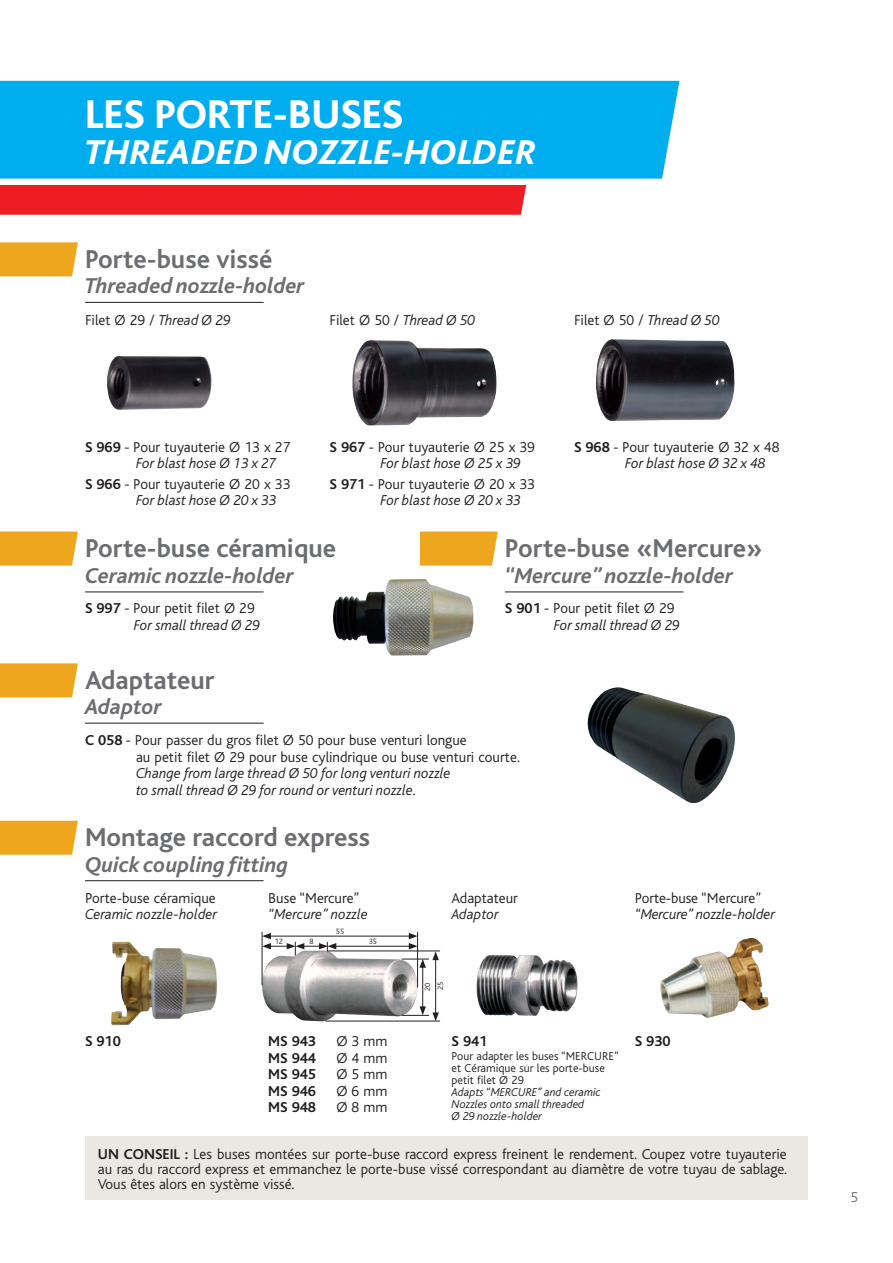
<style>
.page{position:relative;width:893px;height:1263px;background:#fff}
.page>*{position:absolute;margin:0;border:0;box-sizing:border-box;transform-origin:0 0}
.t1{font:800 42px "Bliss";color:#fff}
.t2{font:italic 800 36px "Bliss";color:#fff}
.t3{font:700 27px "Bliss";color:#6c6d70}
.t4{font:italic 700 22.5px "Bliss";color:#6c6d70}
.t5{font:300 15px/16.5px "Bliss";color:#231f20}
.t6{font:italic 300 15px/16.5px "Bliss";color:#231f20}
.t7{font:700 15px "Bliss";color:#231f20}
.t8{font:300 15px "Bliss";color:#6c6d70}
.t9{font:300 12px/12px "Bliss";color:#231f20}
.t10{font:italic 300 12px/12px "Bliss";color:#231f20}
.t11{font:300 8.1px/13px "Bliss";color:#231f20}
.s1{font-style:italic}
.s2{font-weight:700}
.s3{font-weight:700;font-style:normal}
.s4{font-style:normal}
</style>
<div class="page">
<svg style="left:0;top:531px;width:78px;height:35px;background:#efab2d"></svg>
<svg style="left:0;top:663px;width:78px;height:34px;background:#eeaa2a"></svg>
<svg style="left:420px;top:531px;width:78px;height:35px;background:#efab2d"></svg>
<svg style="left:0;top:242px;width:78px;height:34px;background:#eeaa2a"></svg>
<svg style="left:0;top:821px;width:78px;height:34px;background:#eeaa29"></svg>
<div style="left:0;top:81px;width:679px;height:98px;background:#00aeef"></div>
<div style="left:0;top:185px;width:526px;height:30px;background:#ee1d23"></div>
<img style="left:107px;top:356px;width:105px;height:54px">
<img style="left:111px;top:942px;width:106px;height:84px">
<img style="left:352px;top:340px;width:145px;height:85px">
<img style="left:333px;top:579px;width:141px;height:77px">
<img style="left:587px;top:687px;width:148px;height:117px">
<img style="left:596px;top:339px;width:139px;height:82px">
<img style="left:476px;top:954px;width:102px;height:62px">
<img style="left:660px;top:938px;width:109px;height:80px">
<img style="left:262px;top:950px;width:156px;height:71px">
<hr style="left:262px;top:932px;width:1px;height:53px;background:#231f20">
<hr style="left:417px;top:932px;width:1px;height:55px;background:#231f20">
<hr style="left:435px;top:958px;width:1px;height:57px;background:#231f20">
<hr style="left:422px;top:965px;width:1px;height:44px;background:#231f20">
<hr style="left:268px;top:936px;width:143px;height:1px;background:#231f20">
<hr style="left:334px;top:946px;width:77px;height:1px;background:#231f20">
<svg style="left:262px;top:933px;width:74px;height:22px"></svg>
<hr style="left:327px;top:951px;width:113px;height:1px;background:#231f20">
<svg style="left:402px;top:933px;width:37px;height:35px"></svg>
<svg style="left:402px;top:1006px;width:37px;height:15px"></svg>
<hr style="left:325px;top:1021px;width:115px;height:1px;background:#231f20">
<div style="left:85px;top:1136px;width:723px;height:64px;background:#ebe8e4"></div>
<hr style="left:85px;top:302px;width:179px;height:1px;background:#231f20">
<hr style="left:85px;top:592px;width:179px;height:1px;background:#231f20">
<hr style="left:85px;top:723px;width:179px;height:1px;background:#231f20">
<hr style="left:85px;top:880px;width:179px;height:1px;background:#231f20">
<hr style="left:505px;top:592px;width:179px;height:1px;background:#231f20">
<h1 class="t1" style="left:85px;top:92px;width:320px">LES PORTE-BUSES</h1>
<h2 class="t2" style="left:85px;top:133px;width:452px">THREADED NOZZLE-HOLDER</h2>
<h3 class="t3" style="left:85px;top:245px;width:189px">Porte-buse vissé</h3>
<h3 class="t4" style="left:85px;top:274px;width:221px">Threaded nozzle-holder</h3>
<p class="t5" style="left:85px;top:312px;width:147px">Filet Ø 29 / <span class="s1">Thread Ø 29</span></p>
<p class="t5" style="left:330px;top:312px;width:147px">Filet Ø 50 / <span class="s1">Thread Ø 50</span></p>
<p class="t5" style="left:574px;top:312px;width:147px">Filet Ø 50 / <span class="s1">Thread Ø 50</span></p>
<p class="t5" style="left:136px;top:439px;width:156px;text-indent:-51px"><span class="s2">S 969</span> <span class="s1">-</span> Pour tuyauterie Ø 13 x 27<br><span class="s1">For blast hose Ø 13 x 27</span></p>
<p class="t5" style="left:136px;top:476px;width:156px;text-indent:-51px"><span class="s2">S 966</span> <span class="s1">-</span> Pour tuyauterie Ø 20 x 33<br><span class="s1">For blast hose Ø 20 x 33</span></p>
<p class="t5" style="left:381px;top:439px;width:156px;text-indent:-51px"><span class="s2">S 967</span> <span class="s1">-</span> Pour tuyauterie Ø 25 x 39<br><span class="s1">For blast hose Ø 25 x 39</span></p>
<p class="t5" style="left:381px;top:476px;width:156px;text-indent:-51px"><span class="s2">S 971</span> <span class="s1">-</span> Pour tuyauterie Ø 20 x 33<br><span class="s1">For blast hose Ø 20 x 33</span></p>
<p class="t5" style="left:625px;top:439px;width:156px;text-indent:-51px"><span class="s2">S 968</span> <span class="s1">-</span> Pour tuyauterie Ø 32 x 48<br><span class="s1">For blast hose Ø 32 x 48</span></p>
<h3 class="t3" style="left:85px;top:534px;width:253px">Porte-buse céramique</h3>
<h3 class="t4" style="left:85px;top:564px;width:210px">Ceramic nozzle-holder</h3>
<p class="t6" style="left:134px;top:600px;width:128px;text-indent:-49px"><span class="s3">S 997</span> - <span class="s4">Pour petit filet Ø 29<br></span>For small thread Ø 29</p>
<h3 class="t3" style="left:85px;top:666px;width:131px">Adaptateur</h3>
<h3 class="t4" style="left:85px;top:695px;width:78px">Adaptor</h3>
<h3 class="t3" style="left:505px;top:534px;width:259px">Porte-buse «Mercure»</h3>
<h3 class="t4" style="left:505px;top:564px;width:230px">“Mercure” nozzle-holder</h3>
<p class="t6" style="left:554px;top:600px;width:128px;text-indent:-49px"><span class="s3">S 901</span> - <span class="s4">Pour petit filet Ø 29<br></span>For small thread Ø 29</p>
<p class="t5" style="left:136px;top:732px;width:385px;text-indent:-51px"><span class="s2">C 058</span> <span class="s1">-</span> Pour passer du gros filet Ø 50 pour buse venturi longue<br>au petit filet Ø 29 pour buse cylindrique ou buse venturi courte.</p>
<p class="t6" style="left:136px;top:765px;width:316px">Change from large thread Ø 50 for long venturi nozzle to small thread Ø 29 for round or venturi nozzle.</p>
<h3 class="t3" style="left:85px;top:823px;width:287px">Montage raccord express</h3>
<h3 class="t4" style="left:85px;top:853px;width:205px">Quick coupling fitting</h3>
<p class="t5" style="left:85px;top:890px;width:132px">Porte-buse céramique</p>
<p class="t6" style="left:85px;top:906px;width:133px">Ceramic nozzle-holder</p>
<p class="t7" style="left:85px;top:1034px;width:37px">S 910</p>
<p class="t5" style="left:268px;top:890px;width:93px">Buse “Mercure”</p>
<p class="t6" style="left:268px;top:906px;width:101px">“Mercure” nozzle</p>
<p class="t11" style="left:336px;top:925px;width:10px">55</p>
<p class="t11" style="left:275px;top:935px;width:10px">12</p>
<p class="t11" style="left:309px;top:935px;width:6px">8</p>
<p class="t11" style="left:369px;top:935px;width:10px">35</p>
<p class="t7" style="left:268px;top:1034px;width:49px">MS 943</p>
<p class="t5" style="left:336px;top:1033px;width:53px">Ø 3 mm</p>
<p class="t7" style="left:268px;top:1050px;width:49px">MS 944</p>
<p class="t5" style="left:336px;top:1050px;width:53px">Ø 4 mm</p>
<p class="t7" style="left:268px;top:1067px;width:49px">MS 945</p>
<p class="t5" style="left:336px;top:1066px;width:53px">Ø 5 mm</p>
<p class="t7" style="left:268px;top:1083px;width:49px">MS 946</p>
<p class="t5" style="left:336px;top:1083px;width:53px">Ø 6 mm</p>
<p class="t7" style="left:268px;top:1100px;width:49px">MS 948</p>
<p class="t5" style="left:336px;top:1099px;width:53px">Ø 8 mm</p>
<p class="t5" style="left:452px;top:890px;width:68px">Adaptateur</p>
<p class="t6" style="left:452px;top:906px;width:49px">Adaptor</p>
<p class="t5" style="left:635px;top:890px;width:128px">Porte-buse “Mercure”</p>
<p class="t6" style="left:635px;top:906px;width:142px">“Mercure” nozzle-holder</p>
<p class="t11" style="left:421px;top:991px;width:11px;rotate:-90deg">20<br>25</p>
<p class="t7" style="left:452px;top:1034px;width:37px">S 941</p>
<p class="t9" style="left:452px;top:1050px;width:169px">Pour adapter les buses “MERCURE” et Céramique sur les porte-buse petit filet Ø 29</p>
<p class="t10" style="left:452px;top:1086px;width:151px">Adapts “MERCURE” and ceramic<br>Nozzles onto small threaded<br>Ø 29 nozzle-holder</p>
<p class="t7" style="left:635px;top:1034px;width:37px">S 930</p>
<p class="t5" style="left:98px;top:1146px;width:691px;line-height:15px;text-align:justify"><span class="s2">UN CONSEIL :</span> Les buses montées sur porte-buse raccord express freinent le rendement. Coupez votre tuyauterie au ras du raccord express et emmanchez le porte-buse vissé correspondant au diamètre de votre tuyau de sablage.<br>Vous êtes alors en système vissé.</p>
<p class="t8" style="left:850px;top:1189px;width:9px">5</p>
</div>
